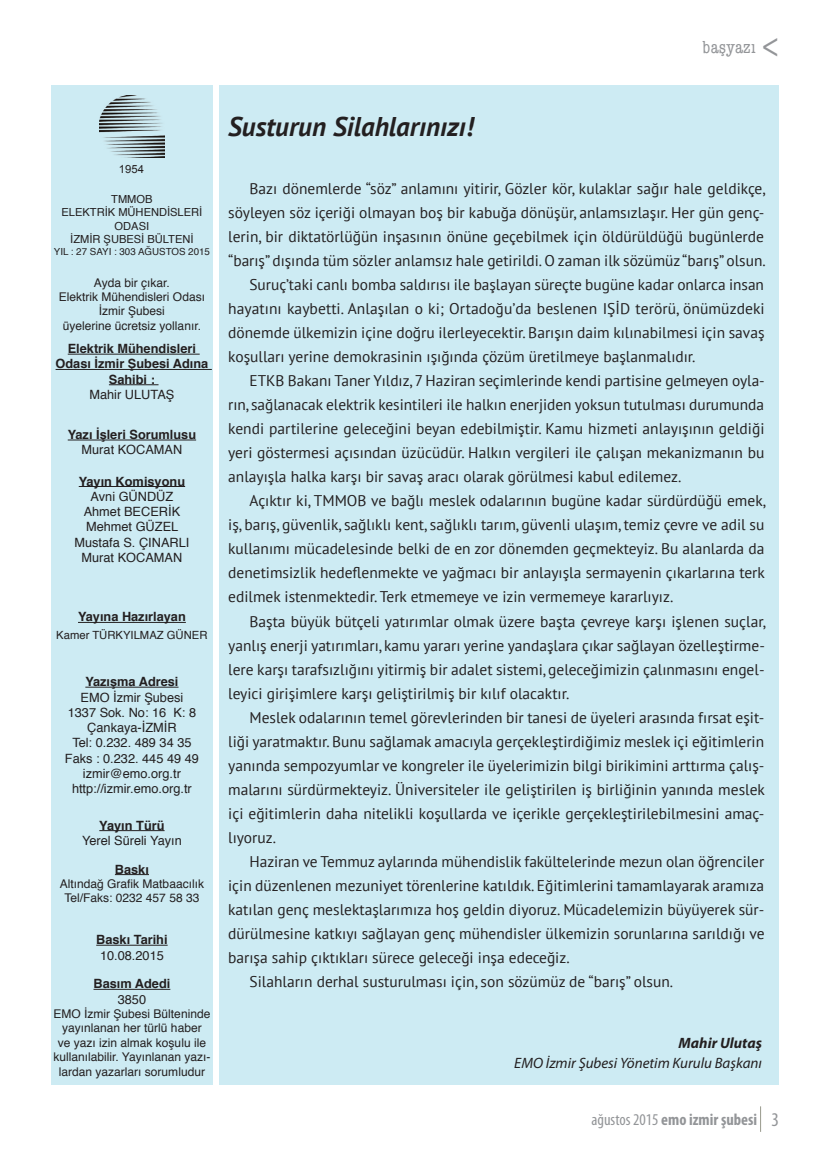
<style>
.page{position:relative;width:830px;height:1170px;background:#fff}
.page>*{position:absolute;margin:0;border:0;box-sizing:border-box;transform-origin:0 0}
.t1{font:italic 700 27px "PT Sans";color:#231f20}
.t2{font:condensed 18px "American Typewriter";letter-spacing:.01em;color:#939598}
.t3{font:700 condensed 16.5px "Myriad Pro";color:#939598}
.t4{font:15.45px "PT Sans";color:#231f20}
.t5{font:italic 15px "Myriad Pro";color:#231f20}
.t6{font:italic 700 15px "Myriad Pro";color:#231f20}
.t7{font:12.75px/15.3px "Helvetica";color:#231f20;text-align:center}
.t8{font:700 12.75px/15.3px "Helvetica";color:#231f20;text-align:center}
.t9{font:12px/14.4px "Helvetica";color:#231f20;text-align:center}
.t10{font:11.25px "Helvetica";color:#231f20}
.t11{font:11.25px "Arial";color:#231f20}
.t12{font:11.1px/13.4px "Helvetica";color:#231f20;text-align:center}
.t13{font:9.75px "Helvetica";color:#231f20}
.s1{font-weight:400}
.s2{font-weight:400;font-size:19.5px}
</style>
<div class="page">
<div style="left:219px;top:85px;width:559px;height:999px;background:#cdebf3"></div>
<div style="left:51px;top:85px;width:162px;height:999px;background:#cdebf3"></div>
<img style="left:99px;top:95px;width:66px;height:62px">
<hr style="left:68px;top:354px;width:131px;height:1px;background:#231f20">
<hr style="left:56px;top:369px;width:156px;height:1px;background:#231f20">
<hr style="left:109px;top:384px;width:49px;height:1px;background:#231f20">
<hr style="left:68px;top:439px;width:128px;height:1px;background:#231f20">
<hr style="left:79px;top:486px;width:106px;height:1px;background:#231f20">
<hr style="left:78px;top:622px;width:108px;height:1px;background:#231f20">
<hr style="left:85px;top:686px;width:93px;height:1px;background:#231f20">
<hr style="left:99px;top:830px;width:65px;height:1px;background:#231f20">
<hr style="left:115px;top:874px;width:34px;height:1px;background:#231f20">
<hr style="left:96px;top:944px;width:71px;height:1px;background:#231f20">
<hr style="left:93px;top:988px;width:77px;height:1px;background:#231f20">
<p class="t2" style="left:702px;top:33px;width:54px">başyazı</p>
<p class="t11" style="left:119px;top:161px;width:27px">1954</p>
<p class="t12" style="left:61px;top:193px;width:142px">TMMOB<br>ELEKTRİK MÜHENDİSLERİ<br>ODASI<br>İZMİR ŞUBESİ BÜLTENİ</p>
<p class="t13" style="left:54px;top:244px;width:157px">YIL : 27 SAYI : 303 AĞUSTOS 2015</p>
<p class="t9" style="left:59px;top:275px;width:148px">Ayda bir çıkar.<br>Elektrik Mühendisleri Odası<br>İzmir Şubesi<br>üyelerine ücretsiz yollanır.</p>
<p class="t8" style="left:56px;top:341px;width:154px">Elektrik Mühendisleri<br>Odası İzmir Şubesi Adına<br>Sahibi :</p>
<p class="t7" style="left:89px;top:387px;width:86px">Mahir ULUTAŞ</p>
<p class="t8" style="left:68px;top:427px;width:130px">Yazı İşleri Sorumlusu</p>
<p class="t7" style="left:82px;top:442px;width:102px">Murat KOCAMAN</p>
<p class="t8" style="left:79px;top:473px;width:108px">Yayın Komisyonu</p>
<p class="t7" style="left:74px;top:489px;width:116px">Avni GÜNDÜZ<br>Ahmet BECERİK<br>Mehmet GÜZEL<br>Mustafa S. ÇINARLI<br>Murat KOCAMAN</p>
<p class="t8" style="left:78px;top:609px;width:109px">Yayına Hazırlayan</p>
<p class="t10" style="left:56px;top:626px;width:153px">Kamer TÜRKYILMAZ GÜNER</p>
<p class="t8" style="left:85px;top:674px;width:95px">Yazışma Adresi</p>
<p class="t7" style="left:65px;top:689px;width:135px">EMO İzmir Şubesi<br>1337 Sok. No: 16 K: 8<br>Çankaya-İZMİR<br>Tel: 0.232. 489 34 35<br>Faks : 0.232. 445 49 49 izmir@emo.org.tr http://izmir.emo.org.tr</p>
<p class="t8" style="left:99px;top:817px;width:67px">Yayın Türü</p>
<p class="t7" style="left:82px;top:833px;width:101px">Yerel Süreli Yayın</p>
<p class="t8" style="left:115px;top:861px;width:36px">Baskı</p>
<p class="t9" style="left:60px;top:876px;width:146px">Altındağ Grafik Matbaacılık<br>Tel/Faks: 0232 457 58 33</p>
<p class="t8" style="left:96px;top:932px;width:73px">Baskı Tarihi</p>
<p class="t7" style="left:100px;top:947px;width:65px">10.08.2015</p>
<p class="t8" style="left:93px;top:976px;width:78px">Basım Adedi</p>
<p class="t7" style="left:118px;top:991px;width:30px">3850</p>
<p class="t9" style="left:53px;top:1006px;width:158px">EMO İzmir Şubesi Bülteninde yayınlanan her türlü haber<br>ve yazı izin almak koşulu ile kullanılabilir. Yayınlanan yazı&shy;lardan yazarları sorumludur</p>
<h1 class="t1" style="left:228px;top:109px;width:246px">Susturun Silahlarınızı!</h1>
<p class="t4" style="left:249px;top:179px;width:517px">Bazı dönemlerde “söz” anlamını yitirir, Gözler kör, kulaklar sağır hale geldikçe,</p>
<p class="t4" style="left:228px;top:203px;width:537px">söyleyen söz içeriği olmayan boş bir kabuğa dönüşür, anlamsızlaşır. Her gün genç-</p>
<p class="t4" style="left:228px;top:227px;width:537px">lerin, bir diktatörlüğün inşasının önüne geçebilmek için öldürüldüğü bugünlerde</p>
<p class="t4" style="left:228px;top:251px;width:538px">“barış” dışında tüm sözler anlamsız hale getirildi. O zaman ilk sözümüz “barış” olsun.</p>
<p class="t4" style="left:249px;top:275px;width:516px">Suruç’taki canlı bomba saldırısı ile başlayan süreçte bugüne kadar onlarca insan</p>
<p class="t4" style="left:228px;top:299px;width:537px">hayatını kaybetti. Anlaşılan o ki; Ortadoğu’da beslenen IŞİD terörü, önümüzdeki</p>
<p class="t4" style="left:228px;top:323px;width:537px">dönemde ülkemizin içine doğru ilerleyecektir. Barışın daim kılınabilmesi için savaş</p>
<p class="t4" style="left:228px;top:347px;width:468px">koşulları yerine demokrasinin ışığında çözüm üretilmeye başlanmalıdır.</p>
<p class="t4" style="left:249px;top:371px;width:516px">ETKB Bakanı Taner Yıldız, 7 Haziran seçimlerinde kendi partisine gelmeyen oyla-</p>
<p class="t4" style="left:228px;top:395px;width:537px">rın, sağlanacak elektrik kesintileri ile halkın enerjiden yoksun tutulması durumunda</p>
<p class="t4" style="left:228px;top:419px;width:537px">kendi partilerine geleceğini beyan edebilmiştir. Kamu hizmeti anlayışının geldiği</p>
<p class="t4" style="left:228px;top:443px;width:537px">yeri göstermesi açısından üzücüdür. Halkın vergileri ile çalışan mekanizmanın bu</p>
<p class="t4" style="left:228px;top:467px;width:454px">anlayışla halka karşı bir savaş aracı olarak görülmesi kabul edilemez.</p>
<p class="t4" style="left:249px;top:491px;width:517px">Açıktır ki, TMMOB ve bağlı meslek odalarının bugüne kadar sürdürdüğü emek,</p>
<p class="t4" style="left:228px;top:515px;width:537px">iş, barış, güvenlik, sağlıklı kent, sağlıklı tarım, güvenli ulaşım, temiz çevre ve adil su</p>
<p class="t4" style="left:228px;top:539px;width:537px">kullanımı mücadelesinde belki de en zor dönemden geçmekteyiz. Bu alanlarda da</p>
<p class="t4" style="left:228px;top:563px;width:538px">denetimsizlik hedeflenmekte ve yağmacı bir anlayışla sermayenin çıkarlarına terk</p>
<p class="t4" style="left:228px;top:587px;width:446px">edilmek istenmektedir. Terk etmemeye ve izin vermemeye kararlıyız.</p>
<p class="t4" style="left:249px;top:611px;width:517px">Başta büyük bütçeli yatırımlar olmak üzere başta çevreye karşı işlenen suçlar,</p>
<p class="t4" style="left:228px;top:635px;width:538px">yanlış enerji yatırımları, kamu yararı yerine yandaşlara çıkar sağlayan özelleştirme-</p>
<p class="t4" style="left:228px;top:659px;width:537px">lere karşı tarafsızlığını yitirmiş bir adalet sistemi, geleceğimizin çalınmasını engel-</p>
<p class="t4" style="left:228px;top:683px;width:342px">leyici girişimlere karşı geliştirilmiş bir kılıf olacaktır.</p>
<p class="t4" style="left:249px;top:707px;width:516px">Meslek odalarının temel görevlerinden bir tanesi de üyeleri arasında fırsat eşit-</p>
<p class="t4" style="left:228px;top:731px;width:537px">liği yaratmaktır. Bunu sağlamak amacıyla gerçekleştirdiğimiz meslek içi eğitimlerin</p>
<p class="t4" style="left:228px;top:755px;width:537px">yanında sempozyumlar ve kongreler ile üyelerimizin bilgi birikimini arttırma çalış-</p>
<p class="t4" style="left:228px;top:779px;width:538px">malarını sürdürmekteyiz. Üniversiteler ile geliştirilen iş birliğinin yanında meslek</p>
<p class="t4" style="left:228px;top:803px;width:537px">içi eğitimlerin daha nitelikli koşullarda ve içerikle gerçekleştirilebilmesini amaç-</p>
<p class="t4" style="left:228px;top:827px;width:49px">lıyoruz.</p>
<p class="t4" style="left:249px;top:851px;width:516px">Haziran ve Temmuz aylarında mühendislik fakültelerinde mezun olan öğrenciler</p>
<p class="t4" style="left:228px;top:875px;width:537px">için düzenlenen mezuniyet törenlerine katıldık. Eğitimlerini tamamlayarak aramıza</p>
<p class="t4" style="left:228px;top:899px;width:537px">katılan genç meslektaşlarımıza hoş geldin diyoruz. Mücadelemizin büyüyerek sür-</p>
<p class="t4" style="left:228px;top:923px;width:537px">dürülmesine katkıyı sağlayan genç mühendisler ülkemizin sorunlarına sarıldığı ve</p>
<p class="t4" style="left:228px;top:947px;width:343px">barışa sahip çıktıkları sürece geleceği inşa edeceğiz.</p>
<p class="t4" style="left:249px;top:971px;width:425px">Silahların derhal susturulması için, son sözümüz de “barış” olsun.</p>
<p class="t6" style="left:678px;top:1033px;width:85px">Mahir Ulutaş</p>
<p class="t5" style="left:514px;top:1053px;width:249px">EMO İzmir Şubesi Yönetim Kurulu Başkanı</p>
<p class="t3" style="left:591px;top:1109px;width:189px"><span class="s1">ağustos 2015</span> emo izmir şubesi <span class="s2">3</span></p>
</div>
